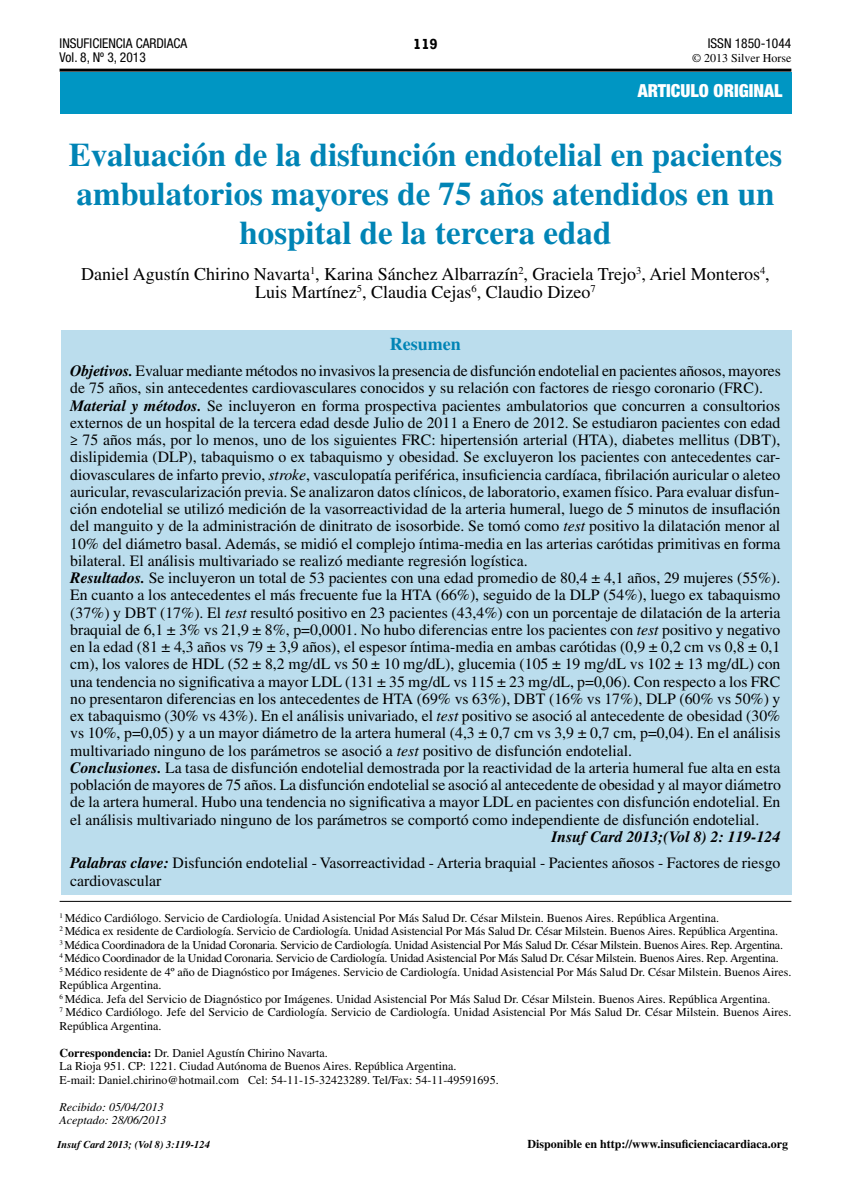
<style>
.page{position:relative;width:851px;height:1191px;background:#fff}
.page>*{position:absolute;margin:0;border:0;box-sizing:border-box;transform-origin:0 0}
.t1{font:700 33px/39px "Times LT Std";color:#0084b5;text-align:center}
.t2{font:18px/18px "Times LT Std";color:#000;text-align:center}
.t3{font:900 condensed 18px "Helvetica Neue LT Std";color:#fff}
.t4{font:700 18px "Times LT Std";color:#0084b5}
.t5{font:15.75px/17.2px "Times LT Std";color:#000}
.t6{font:700 15px "Rockwell";color:#000}
.t7{font:condensed 13.5px/14.4px "Helvetica Neue LT Std";color:#000}
.t8{font:12px/13.5px "Times LT Std";color:#000}
.t9{font:700 12px "Times LT Std";color:#000}
.t10{font:italic 12px/13.5px "Times LT Std";color:#000}
.t11{font:700 condensed 12px "Helvetica Neue LT Std";letter-spacing:-.01em;color:#000}
.t12{font:italic 700 10.5px "Times LT Std";color:#000}
.s1{font-weight:700;font-style:italic}
.s2{font-style:italic}
.s3{font-weight:700}
</style>
<div class="page">
<hr style="left:60px;top:69px;width:731px;height:3px;background:#000">
<hr style="left:60px;top:901px;width:731px;height:1px;background:#000">
<div style="left:61px;top:330px;width:730px;height:564px;background:#bbdded"></div>
<div style="left:60px;top:72px;width:731px;height:41px;background:#0096c3"></div>
<p class="t7" style="left:60px;top:36px;width:129px">INSUFICIENCIA CARDIACA<br>Vol. 8, Nº 3, 2013</p>
<p class="t6" style="left:413px;top:34px;width:26px">119</p>
<p class="t11" style="left:676px;top:35px;width:117px">DA Chirino Navarta y col.</p>
<p class="t7" style="left:707px;top:36px;width:85px">ISSN 1850-1044</p>
<p class="t8" style="left:692px;top:51px;width:101px">© 2013 Silver Horse</p>
<p class="t3" style="left:637px;top:80px;width:146px">ARTICULO ORIGINAL</p>
<h1 class="t1" style="left:69px;top:135px;width:714px">Evaluación de la disfunción endotelial en pacientes ambulatorios mayores de 75 años atendidos en un hospital de la tercera edad</h1>
<p class="t2" style="left:81px;top:265px;width:690px">Daniel Agustín Chirino Navarta<sup>1</sup>, Karina Sánchez Albarrazín<sup>2</sup>, Graciela Trejo<sup>3</sup>, Ariel Monteros<sup>4</sup>,<br>Luis Martínez<sup>5</sup>, Claudia Cejas<sup>6</sup>, Claudio Dizeo<sup>7</sup></p>
<p class="t4" style="left:390px;top:333px;width:72px">Resumen</p>
<p class="t5" style="left:70px;top:362px;width:712px"><span class="s1">Objetivos.</span> Evaluar mediante métodos no invasivos la presencia de disfunción endotelial en pacientes añosos, mayores de 75 años, sin antecedentes cardiovasculares conocidos y su relación con factores de riesgo coronario (FRC).<br><span class="s1">Material y métodos.</span> Se incluyeron en forma prospectiva pacientes ambulatorios que concurren a consultorios externos de un hospital de la tercera edad desde Julio de 2011 a Enero de 2012. Se estudiaron pacientes con edad ≥ 75 años más, por lo menos, uno de los siguientes FRC: hipertensión arterial (HTA), diabetes mellitus (DBT), dislipidemia (DLP), tabaquismo o ex tabaquismo y obesidad. Se excluyeron los pacientes con antecedentes car&shy;diovasculares de infarto previo, <span class="s2">stroke</span>, vasculopatía periférica, insuficiencia cardíaca, fibrilación auricular o aleteo auricular, revascularización previa. Se analizaron datos clínicos, de laboratorio, examen físico. Para evaluar disfun&shy;ción endotelial se utilizó medición de la vasorreactividad de la arteria humeral, luego de 5 minutos de insuflación del manguito y de la administración de dinitrato de isosorbide. Se tomó como <span class="s2">test</span> positivo la dilatación menor al 10% del diámetro basal. Además, se midió el complejo íntima-media en las arterias carótidas primitivas en forma bilateral. El análisis multivariado se realizó mediante regresión logística.<br><span class="s1">Resultados.</span> Se incluyeron un total de 53 pacientes con una edad promedio de 80,4 ± 4,1 años, 29 mujeres (55%).<br>En cuanto a los antecedentes el más frecuente fue la HTA (66%), seguido de la DLP (54%), luego ex tabaquismo (37%) y DBT (17%). El <span class="s2">test</span> resultó positivo en 23 pacientes (43,4%) con un porcentaje de dilatación de la arteria braquial de 6,1 ± 3% vs 21,9 ± 8%, p=0,0001. No hubo diferencias entre los pacientes con <span class="s2">test</span> positivo y negativo en la edad (81 ± 4,3 años vs 79 ± 3,9 años), el espesor íntima-media en ambas carótidas (0,9 ± 0,2 cm vs 0,8 ± 0,1 cm), los valores de HDL (52 ± 8,2 mg/dL vs 50 ± 10 mg/dL), glucemia (105 ± 19 mg/dL vs 102 ± 13 mg/dL) con una tendencia no significativa a mayor LDL (131 ± 35 mg/dL vs 115 ± 23 mg/dL, p=0,06). Con respecto a los FRC no presentaron diferencias en los antecedentes de HTA (69% vs 63%), DBT (16% vs 17%), DLP (60% vs 50%) y ex tabaquismo (30% vs 43%). En el análisis univariado, el <span class="s2">test</span> positivo se asoció al antecedente de obesidad (30% vs 10%, p=0,05) y a un mayor diámetro de la artera humeral (4,3 ± 0,7 cm vs 3,9 ± 0,7 cm, p=0,04). En el análisis multivariado ninguno de los parámetros se asoció a <span class="s2">test</span> positivo de disfunción endotelial.<br><span class="s1">Conclusiones.</span> La tasa de disfunción endotelial demostrada por la reactividad de la arteria humeral fue alta en esta población de mayores de 75 años. La disfunción endotelial se asoció al antecedente de obesidad y al mayor diámetro de la artera humeral. Hubo una tendencia no significativa a mayor LDL en pacientes con disfunción endotelial. En el análisis multivariado ninguno de los parámetros se comportó como independiente de disfunción endotelial.</p>
<p class="t5" style="left:70px;top:823px;width:711px;line-height:26.2px;text-align:right"><span class="s1">Insuf Card 2013;(Vol 8) 2: 119-124<br>Palabras clave:</span> Disfunción endotelial - Vasorreactividad - Arteria braquial - Pacientes añosos - Factores de riesgo</p>
<p class="t5" style="left:70px;top:872px;width:93px">cardiovascular</p>
<p class="t8" style="left:60px;top:910px;width:733px"><sup>1</sup> Médico Cardiólogo. Servicio de Cardiología. Unidad Asistencial Por Más Salud Dr. César Milstein. Buenos Aires. República Argentina.<br><sup>2</sup> Médica ex residente de Cardiología. Servicio de Cardiología. Unidad Asistencial Por Más Salud Dr. César Milstein. Buenos Aires. República Argentina.<br><sup>3</sup> Médica Coordinadora de la Unidad Coronaria. Servicio de Cardiología. Unidad Asistencial Por Más Salud Dr. César Milstein. Buenos Aires. Rep. Argentina.<br><sup>4</sup> Médico Coordinador de la Unidad Coronaria. Servicio de Cardiología. Unidad Asistencial Por Más Salud Dr. César Milstein. Buenos Aires. Rep. Argentina.<br><sup>5</sup> Médico residente de 4º año de Diagnóstico por Imágenes. Servicio de Cardiología. Unidad Asistencial Por Más Salud Dr. César Milstein. Buenos Aires.<br>República Argentina.<br><sup>6</sup> Médica. Jefa del Servicio de Diagnóstico por Imágenes. Unidad Asistencial Por Más Salud Dr. César Milstein. Buenos Aires. República Argentina.<br><sup>7</sup> Médico Cardiólogo. Jefe del Servicio de Cardiología. Servicio de Cardiología. Unidad Asistencial Por Más Salud Dr. César Milstein. Buenos Aires.<br>República Argentina.</p>
<p class="t8" style="left:60px;top:1045px;width:440px"><span class="s3">Correspondencia:</span> Dr. Daniel Agustín Chirino Navarta.<br>La Rioja 951. CP: 1221. Ciudad Autónoma de Buenos Aires. República Argentina.<br>E-mail: Daniel.chirino@hotmail.com Cel: 54-11-15-32423289. Tel/Fax: 54-11-49591695.</p>
<p class="t10" style="left:60px;top:1100px;width:108px">Recibido: 05/04/2013<br>Aceptado: 28/06/2013</p>
<p class="t12" style="left:57px;top:1137px;width:154px">Insuf Card 2013; (Vol 8) 3:119-124</p>
<p class="t9" style="left:527px;top:1137px;width:262px">Disponible en http://www.insuficienciacardiaca.org</p>
</div>
